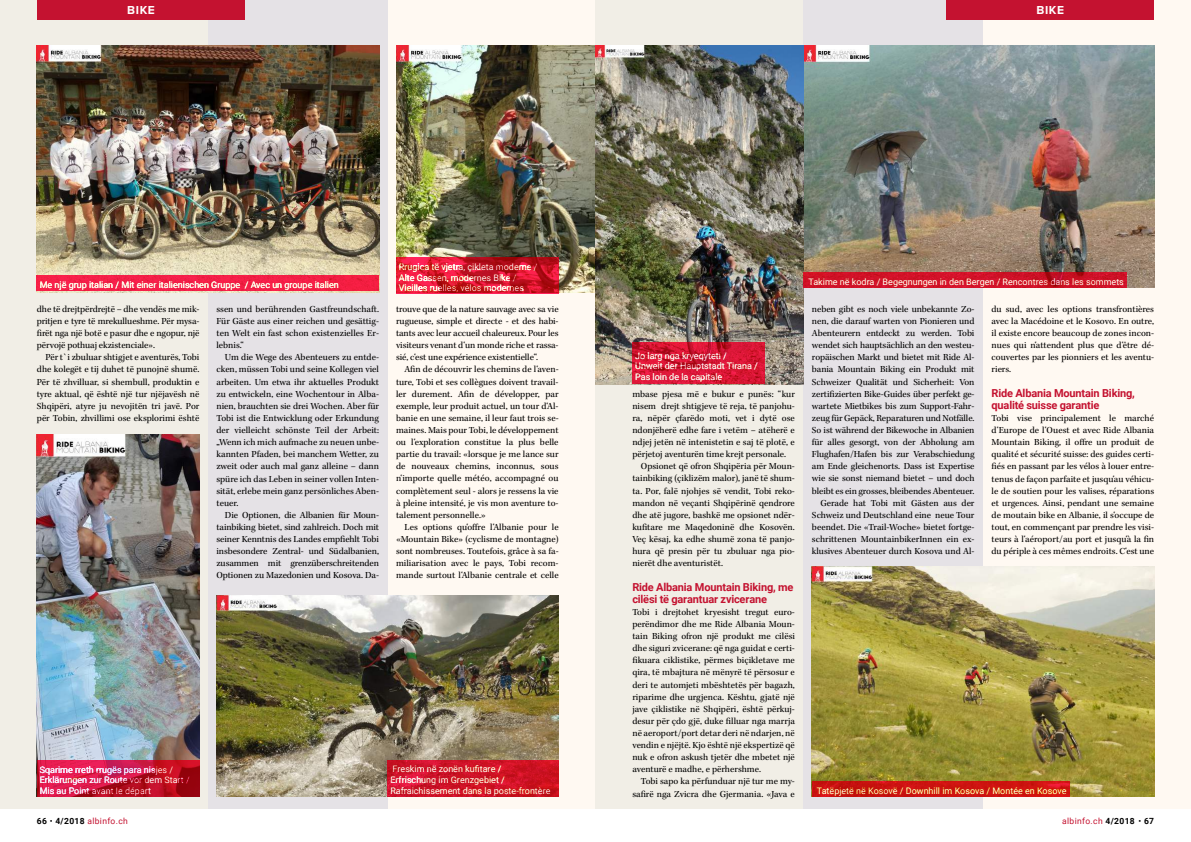
<style>
.page{position:relative;width:1191px;height:842px;background:#fff}
.page>*{position:absolute;margin:0;border:0;box-sizing:border-box;transform-origin:0 0}
.t1{font:700 12px "Proxima Nova";letter-spacing:.05em;color:#fff}
.t2{font:700 11px/12px "Roboto";letter-spacing:-.015em;color:#c41230}
.t3{font:9.5px/12.1px "Kepler Std";color:#000;text-align:justify}
.t4{font:9px/10.8px "Roboto";color:#fff}
.t5{font:8.5px "Roboto";letter-spacing:.04em;color:#c41230}
.s1{font-weight:700;color:#000}
.s2{color:#000}
</style>
<div class="page">
<div style="left:208px;top:0;width:179px;height:809px;background:#e5e2e6"></div>
<div style="left:387px;top:0;width:208px;height:809px;background:#fff9f2"></div>
<div style="left:0;top:0;width:208px;height:809px;background:#f1eee6"></div>
<div style="left:803px;top:0;width:180px;height:809px;background:#e5e2e6"></div>
<div style="left:983px;top:0;width:208px;height:809px;background:#fff9f2"></div>
<div style="left:595px;top:0;width:208px;height:809px;background:#f1eee6"></div>
<img style="left:37px;top:45px;width:342px;height:248px">
<img style="left:803px;top:45px;width:351px;height:243px">
<div style="left:37px;top:0;width:208px;height:20px;background:#c41230"></div>
<div style="left:946px;top:0;width:208px;height:20px;background:#c41230"></div>
<img style="left:396px;top:45px;width:199px;height:248px">
<img style="left:595px;top:45px;width:208px;height:340px">
<img style="left:216px;top:596px;width:342px;height:200px">
<img style="left:812px;top:567px;width:342px;height:229px">
<img style="left:37px;top:435px;width:162px;height:325px">
<svg style="left:632px;top:342px;width:132px;height:41px;background:#d41432"></svg>
<div style="left:37px;top:276px;width:342px;height:15px;background:#f51f47"></div>
<svg style="left:396px;top:257px;width:162px;height:37px;background:#d1142c"></svg>
<svg style="left:37px;top:760px;width:162px;height:37px;background:#c81336"></svg>
<svg style="left:803px;top:273px;width:323px;height:15px;background:#ce1126"></svg>
<svg style="left:387px;top:760px;width:171px;height:37px;background:#cf1226"></svg>
<svg style="left:812px;top:781px;width:257px;height:15px;background:#cd1311"></svg>
<p class="t1" style="left:127px;top:1px;width:29px">BIKE</p>
<p class="t1" style="left:1036px;top:1px;width:29px">BIKE</p>
<p class="t4" style="left:40px;top:279px;width:301px">Me një grup italian / Mit einer italienischen Gruppe / Avec un groupe italien</p>
<p class="t3" style="left:37px;top:303px;width:164px">dhe të drejtpërdrejtë – dhe vendës me mik&shy;pritjen e tyre të mrekullueshme. Për mysa&shy;firët nga një botë e pasur dhe e ngopur, një përvojë pothuaj ekzistenciale».</p>
<p class="t3" style="left:37px;top:352px;width:164px;text-indent:9px">Për t`i zbuluar shtigjet e aventurës, Tobi dhe kolegët e tij duhet të punojnë shumë.<br>Për të zhvilluar, si shembull, produktin e tyre aktual, që është një tur njëjavësh në Shqipëri, atyre ju nevojitën tri javë. Por për Tobin, zhvillimi ose eksplorimi është</p>
<p class="t3" style="left:216px;top:303px;width:164px">ssen und berührenden Gastfreundschaft.<br>Für Gäste aus einer reichen und gesättig&shy;ten Welt ein fast schon existenzielles Er&shy;lebnis.“</p>
<p class="t3" style="left:216px;top:352px;width:164px;text-indent:9px">Um die Wege des Abenteuers zu entde&shy;cken, müssen Tobi und seine Kollegen viel arbeiten. Um etwa ihr aktuelles Produkt zu entwickeln, eine Wochentour in Alba&shy;nien, brauchten sie drei Wochen. Aber für Tobi ist die Entwicklung oder Erkundung der vielleicht schönste Teil der Arbeit: „Wenn ich mich aufmache zu neuen unbe&shy;kannten Pfaden, bei manchem Wetter, zu zweit oder auch mal ganz alleine – dann spüre ich das Leben in seiner vollen Inten&shy;sität, erlebe mein ganz persönliches Aben&shy;teuer.</p>
<p class="t3" style="left:216px;top:509px;width:164px;text-indent:9px">Die Optionen, die Albanien für Moun&shy;tainbiking bietet, sind zahlreich. Doch mit seiner Kenntnis des Landes empfiehlt Tobi insbesondere Zentral- und Südalbanien, zusammen mit grenzüberschreitenden Optionen zu Mazedonien und Kosova. Da-</p>
<p class="t4" style="left:399px;top:261px;width:140px">Rrugica të vjetra, çikleta moderne /<br>Alte Gassen, modernes Bike /<br>Vieilles ruelles, vélos modernes</p>
<p class="t3" style="left:396px;top:303px;width:164px">trouve que de la nature sauvage avec sa vie rugueuse, simple et directe - et des habi&shy;tants avec leur accueil chaleureux. Pour les visiteurs venant d‘un monde riche et rassa&shy;sié, c‘est une expérience existentielle“.</p>
<p class="t3" style="left:396px;top:364px;width:164px;text-indent:9px">Afin de découvrir les chemins de l‘aven&shy;ture, Tobi et ses collègues doivent travail&shy;ler durement. Afin de développer, par exemple, leur produit actuel, un tour d‘Al&shy;banie en une semaine, il leur faut trois se&shy;maines. Mais pour Tobi, le développement ou l‘exploration constitue la plus belle partie du travail: «lorsque je me lance sur de nouveaux chemins, inconnus, sous n‘importe quelle météo, accompagné ou complètement seul - alors je ressens la vie à pleine intensité, je vis mon aventure to&shy;talement personnelle.»</p>
<p class="t3" style="left:396px;top:521px;width:164px;text-indent:9px">Les options qu‘offre l‘Albanie pour le «Mountain Bike» (cyclisme de montagne) sont nombreuses. Toutefois, grâce à sa fa&shy;miliarisation avec le pays, Tobi recom&shy;mande surtout l‘Albanie centrale et celle</p>
<p class="t4" style="left:40px;top:763px;width:152px">Sqarime rreth rrugës para nisjes /<br>Erklärungen zur Route vor dem Start /<br>Mis au Point avant le départ</p>
<p class="t4" style="left:390px;top:763px;width:162px">Freskim në zonën kufitare /<br>Erfrischung im Grenzgebiet /<br>Rafraichissement dans la poste-frontère</p>
<p class="t4" style="left:635px;top:350px;width:124px">Jo larg nga kryeqyteti /<br>Unweit der Hauptstadt Tirana /<br>Pas loin de la capitale</p>
<p class="t3" style="left:632px;top:388px;width:164px">mbase pjesa më e bukur e punës: “kur</p>
<p class="t3" style="left:632px;top:400px;width:164px">nisem drejt shtigjeve të reja, të panjohu-</p>
<p class="t3" style="left:632px;top:412px;width:164px">ra, nëpër çfarëdo moti, vet i dytë ose</p>
<p class="t3" style="left:632px;top:424px;width:164px">ndonjëherë edhe fare i vetëm – atëherë e</p>
<p class="t3" style="left:632px;top:436px;width:164px">ndjej jetën në intenistetin e saj të plotë, e</p>
<p class="t3" style="left:632px;top:449px;width:155px">përjetoj aventurën time krejt personale.</p>
<p class="t3" style="left:641px;top:461px;width:156px">Opsionet që ofron Shqipëria për Moun-</p>
<p class="t3" style="left:632px;top:473px;width:164px">tainbiking (çiklizëm malor), janë të shum-</p>
<p class="t3" style="left:632px;top:485px;width:164px">ta. Por, falë njohjes së vendit, Tobi reko-</p>
<p class="t3" style="left:632px;top:497px;width:164px">mandon në veçanti Shqipërinë qendrore</p>
<p class="t3" style="left:632px;top:509px;width:164px">dhe atë jugore, bashkë me opsionet ndër-</p>
<p class="t3" style="left:632px;top:521px;width:164px">kufitare me Maqedoninë dhe Kosovën.</p>
<p class="t3" style="left:632px;top:533px;width:164px">Veç kësaj, ka edhe shumë zona të panjo-</p>
<p class="t3" style="left:632px;top:545px;width:164px">hura që presin për tu zbuluar nga pio-</p>
<p class="t3" style="left:632px;top:558px;width:92px">nierët dhe aventuristët.</p>
<p class="t2" style="left:632px;top:580px;width:162px">Ride Albania Mountain Biking, me cilësi të garantuar zvicerane</p>
<p class="t3" style="left:632px;top:606px;width:164px">Tobi i drejtohet kryesisht tregut euro&shy;perëndimor dhe me Ride Albania Moun&shy;tain Biking ofron një produkt me cilësi dhe siguri zvicerane: që nga guidat e certi&shy;fikuara ciklistike, përmes biçikletave me qira, të mbajtura në mënyrë të përsosur e deri te automjeti mbështetës për bagazh, riparime dhe urgjenca. Kështu, gjatë një jave çiklistike në Shqipëri, është përkuj&shy;desur për çdo gjë, duke filluar nga marrja në aeroport/port detar deri në ndarjen, në vendin e njëjtë. Kjo është një ekspertizë që nuk e ofron askush tjetër dhe mbetet një aventurë e madhe, e përhershme.</p>
<p class="t3" style="left:632px;top:776px;width:164px;text-align:right">Tobi sapo ka përfunduar një tur me my&shy;safirë nga Zvicra dhe Gjermania. «Java e</p>
<p class="t4" style="left:808px;top:276px;width:317px">Takime në kodra / Begegnungen in den Bergen / Rencontres dans les sommets</p>
<p class="t3" style="left:812px;top:303px;width:164px;text-align:right">neben gibt es noch viele unbekannte Zo&shy;nen, die darauf warten von Pionieren und Abenteurern entdeckt zu werden. Tobi wendet sich hauptsächlich an den westeu&shy;ropäischen Markt und bietet mit Ride Al&shy;bania Mountain Biking ein Produkt mit Schweizer Qualität und Sicherheit: Von zertifizierten Bike-Guides über perfekt ge&shy;wartete Mietbikes bis zum Support-Fahr&shy;zeug für Gepäck, Reparaturen und Notfälle.<br>So ist während der Bikewoche in Albanien für alles gesorgt, von der Abholung am Flughafen/Hafen bis zur Verabschiedung am Ende gleichenorts. Dass ist Expertise wie sie sonst niemand bietet – und doch bleibt es ein grosses, bleibendes Abenteuer.<br>Gerade hat Tobi mit Gästen aus der Schweiz und Deutschland eine neue Tour beendet. Die «Trail-Woche» bietet fortge&shy;schrittenen MountainbikerInnen ein ex&shy;klusives Abenteuer durch Kosova und Al-</p>
<p class="t3" style="left:991px;top:303px;width:164px">du sud, avec les options transfrontières avec la Macédoine et le Kosovo. En outre, il existe encore beaucoup de zones incon&shy;nues qui n‘attendent plus que d‘être dé&shy;couvertes par les pionniers et les aventu&shy;riers.</p>
<p class="t2" style="left:991px;top:386px;width:145px">Ride Albania Mountain Biking, qualité suisse garantie</p>
<p class="t3" style="left:991px;top:412px;width:164px">Tobi vise principalement le marché d‘Europe de l‘Ouest et avec Ride Albania Mountain Biking, il offre un produit de qualité et sécurité suisse: des guides certi&shy;fiés en passant par les vélos à louer entre&shy;tenus de façon parfaite et jusqu‘au véhicu&shy;le de soutien pour les valises, réparations et urgences. Ainsi, pendant une semaine de moutain bike en Albanie, il s‘occupe de tout, en commençant par prendre les visi&shy;teurs à l‘aéroport/au port et jusqu‘à la fin du périple à ces mêmes endroits. C‘est une</p>
<p class="t4" style="left:817px;top:785px;width:251px">Tatëpjetë në Kosovë / Downhill im Kosova / Montée en Kosove</p>
<p class="t5" style="left:37px;top:815px;width:93px"><span class="s1">66</span> <span class="s2">•</span> <span class="s1">4/2018</span> albinfo.ch</p>
<p class="t5" style="left:1062px;top:815px;width:93px">albinfo.ch <span class="s1">4/2018</span> <span class="s2">•</span> <span class="s1">67</span></p>
</div>
